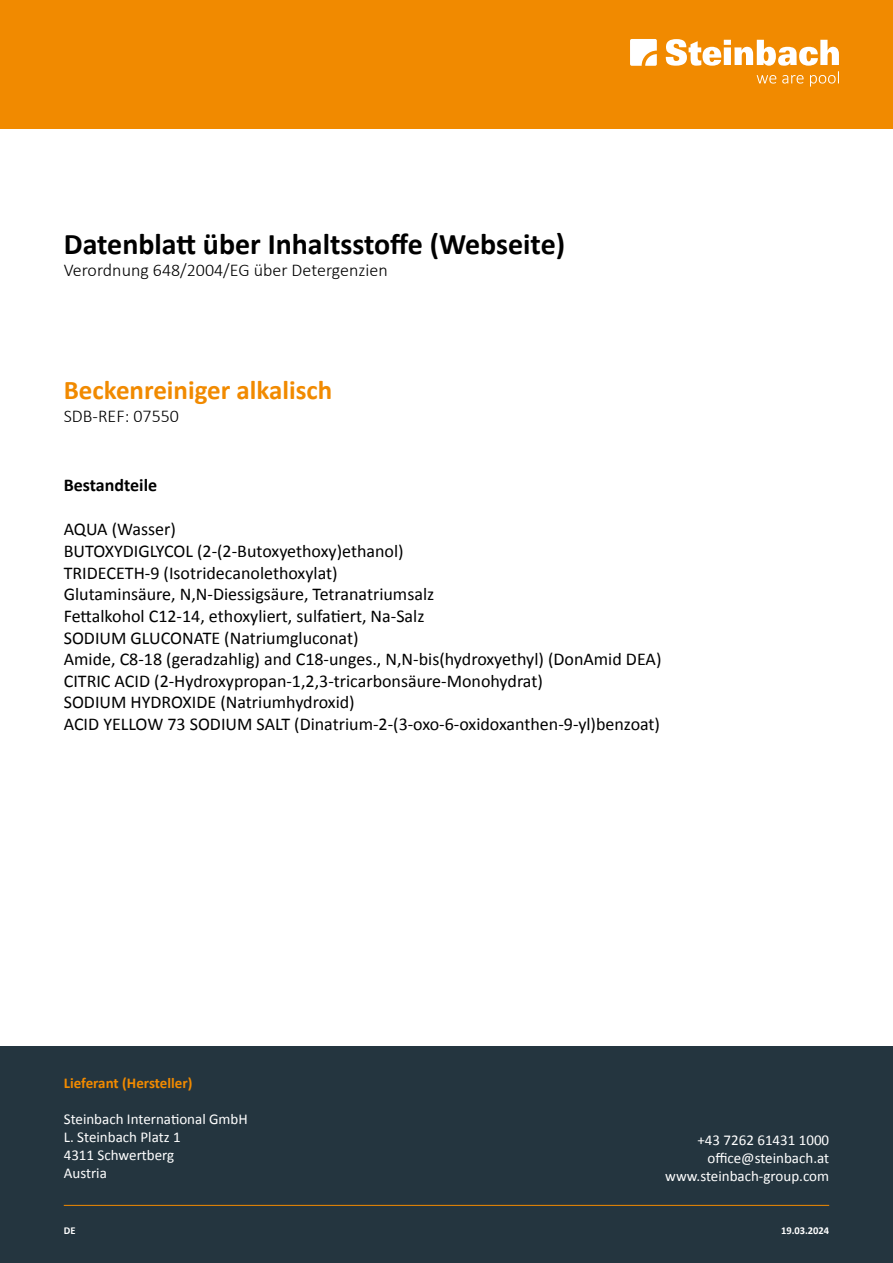
<style>
.page{position:relative;width:893px;height:1263px;background:#fff}
.page>*{position:absolute;margin:0;border:0;box-sizing:border-box;transform-origin:0 0}
.t1{font:700 30px "Calibri";color:#000}
.t2{font:700 27px "Calibri";color:#f18a00}
.t3{font:18px/21.6px "Calibri";color:#000}
.t4{font:300 18px "Calibri";color:#000}
.t5{font:700 18px "Calibri";color:#000}
.t6{font:15px/18px "Calibri";color:#fff}
.t7{font:700 15px "Calibri";color:#f18a00}
.t8{font:700 10.5px "Calibri";color:#fff}
</style>
<div class="page">
<div style="left:0;top:1046px;width:893px;height:217px;background:#24353f"></div>
<div style="left:0;top:0;width:893px;height:128px;background:#f18a00"></div>
<svg style="left:630px;top:39px;width:27px;height:27px"></svg>
<svg style="left:666px;top:39px;width:173px;height:48px"></svg>
<hr style="left:64px;top:1205px;width:765px;height:1px;background:#f18a00">
<h1 class="t1" style="left:64px;top:223px;width:503px">Datenblatt über Inhaltsstoffe (Webseite)</h1>
<p class="t4" style="left:64px;top:259px;width:326px">Verordnung 648/2004/EG über Detergenzien</p>
<h2 class="t2" style="left:64px;top:371px;width:270px">Beckenreiniger alkalisch</h2>
<p class="t4" style="left:64px;top:405px;width:117px">SDB-REF: 07550</p>
<p class="t5" style="left:64px;top:472px;width:95px">Bestandteile</p>
<p class="t3" style="left:64px;top:518px;width:599px">AQUA (Wasser)<br>BUTOXYDIGLYCOL (2-(2-Butoxyethoxy)ethanol)<br>TRIDECETH-9 (Isotridecanolethoxylat)<br>Glutaminsäure, N,N-Diessigsäure, Tetranatriumsalz<br>Fettalkohol C12-14, ethoxyliert, sulfatiert, Na-Salz<br>SODIUM GLUCONATE (Natriumgluconat)<br>Amide, C8-18 (geradzahlig) and C18-unges., N,N-bis(hydroxyethyl) (DonAmid DEA)<br>CITRIC ACID (2-Hydroxypropan-1,2,3-tricarbonsäure-Monohydrat)<br>SODIUM HYDROXIDE (Natriumhydroxid)<br>ACID YELLOW 73 SODIUM SALT (Dinatrium-2-(3-oxo-6-oxidoxanthen-9-yl)benzoat)</p>
<p class="t7" style="left:64px;top:1072px;width:130px">Lieferant (Hersteller)</p>
<p class="t6" style="left:64px;top:1110px;width:186px">Steinbach International GmbH<br>L. Steinbach Platz 1<br>4311 Schwertberg<br>Austria</p>
<p class="t6" style="left:665px;top:1131px;width:165px;text-align:right">+43 7262 61431 1000 office@steinbach.at www.steinbach-group.com</p>
<p class="t8" style="left:64px;top:1223px;width:13px">DE</p>
<p class="t8" style="left:781px;top:1223px;width:50px">19.03.2024</p>
</div>
